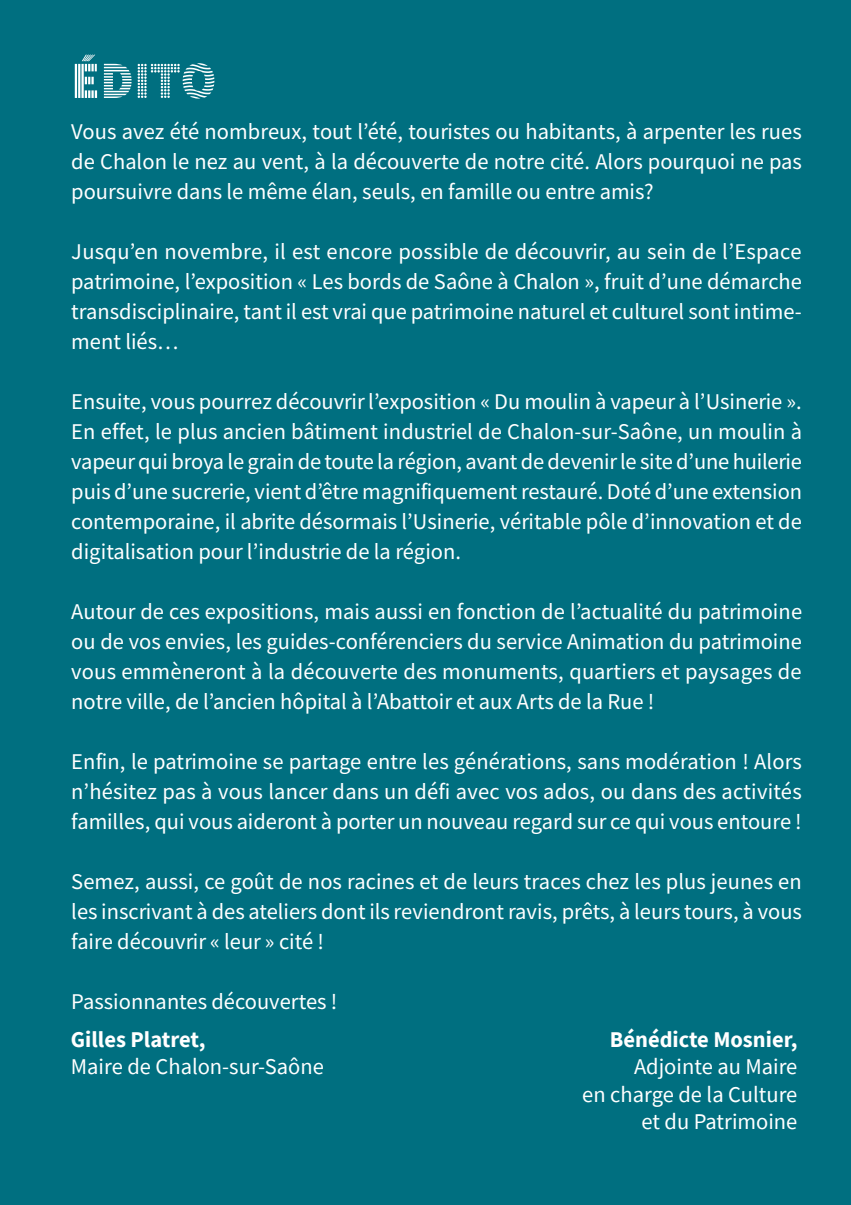
<style>
.page{position:relative;width:851px;height:1205px;background:#fff}
.page>*{position:absolute;margin:0;border:0;box-sizing:border-box;transform-origin:0 0}
.t1{font:900 52.5px "Source Sans Pro DISPLAYV2";color:#fff}
.t2{font:22.5px/30px "Source Sans Variable";color:#fff;text-align:justify}
.t3{font:22.5px/27.5px "Source Sans Pro";color:#fff;text-align:right}
.t4{font:700 22.5px "Source Sans Pro";color:#fff}
</style>
<div class="page">
<div style="left:0;top:0;width:850px;height:1205px;background:#006f80"></div>
<h1 class="t1" style="left:71px;top:53px;width:147px">ÉDITO</h1>
<p class="t2" style="left:71px;top:116px;width:732px">Vous avez été nombreux, tout l’été, touristes ou habitants, à arpenter les rues de Chalon le nez au vent, à la découverte de notre cité. Alors pourquoi ne pas poursuivre dans le même élan, seuls, en famille ou entre amis?</p>
<p class="t2" style="left:71px;top:236px;width:732px">Jusqu’en novembre, il est encore possible de découvrir, au sein de l’Espace patrimoine, l’exposition « Les bords de Saône à Chalon », fruit d’une démarche transdisciplinaire, tant il est vrai que patrimoine naturel et culturel sont intime&shy;ment liés…</p>
<p class="t2" style="left:71px;top:386px;width:732px">Ensuite, vous pourrez découvrir l’exposition « Du moulin à vapeur à l’Usinerie ».<br>En effet, le plus ancien bâtiment industriel de Chalon-sur-Saône, un moulin à vapeur qui broya le grain de toute la région, avant de devenir le site d’une huilerie puis d’une sucrerie, vient d’être magnifiquement restauré. Doté d’une extension contemporaine, il abrite désormais l’Usinerie, véritable pôle d’innovation et de digitalisation pour l’industrie de la région.</p>
<p class="t2" style="left:71px;top:596px;width:732px">Autour de ces expositions, mais aussi en fonction de l’actualité du patrimoine ou de vos envies, les guides-conférenciers du service Animation du patrimoine vous emmèneront à la découverte des monuments, quartiers et paysages de notre ville, de l’ancien hôpital à l’Abattoir et aux Arts de la Rue !</p>
<p class="t2" style="left:71px;top:746px;width:732px">Enfin, le patrimoine se partage entre les générations, sans modération ! Alors n’hésitez pas à vous lancer dans un défi avec vos ados, ou dans des activités familles, qui vous aideront à porter un nouveau regard sur ce qui vous entoure !</p>
<p class="t2" style="left:71px;top:866px;width:732px">Semez, aussi, ce goût de nos racines et de leurs traces chez les plus jeunes en les inscrivant à des ateliers dont ils reviendront ravis, prêts, à leurs tours, à vous faire découvrir « leur » cité !</p>
<p class="t2" style="left:71px;top:986px;width:267px">Passionnantes découvertes !</p>
<p class="t4" style="left:71px;top:1024px;width:136px">Gilles Platret,</p>
<p class="t3" style="left:71px;top:1053px;width:254px">Maire de Chalon-sur-Saône</p>
<p class="t4" style="left:609px;top:1024px;width:189px">Bénédicte Mosnier,</p>
<p class="t3" style="left:582px;top:1053px;width:216px">Adjointe au Maire<br>en charge de la Culture et du Patrimoine</p>
</div>
